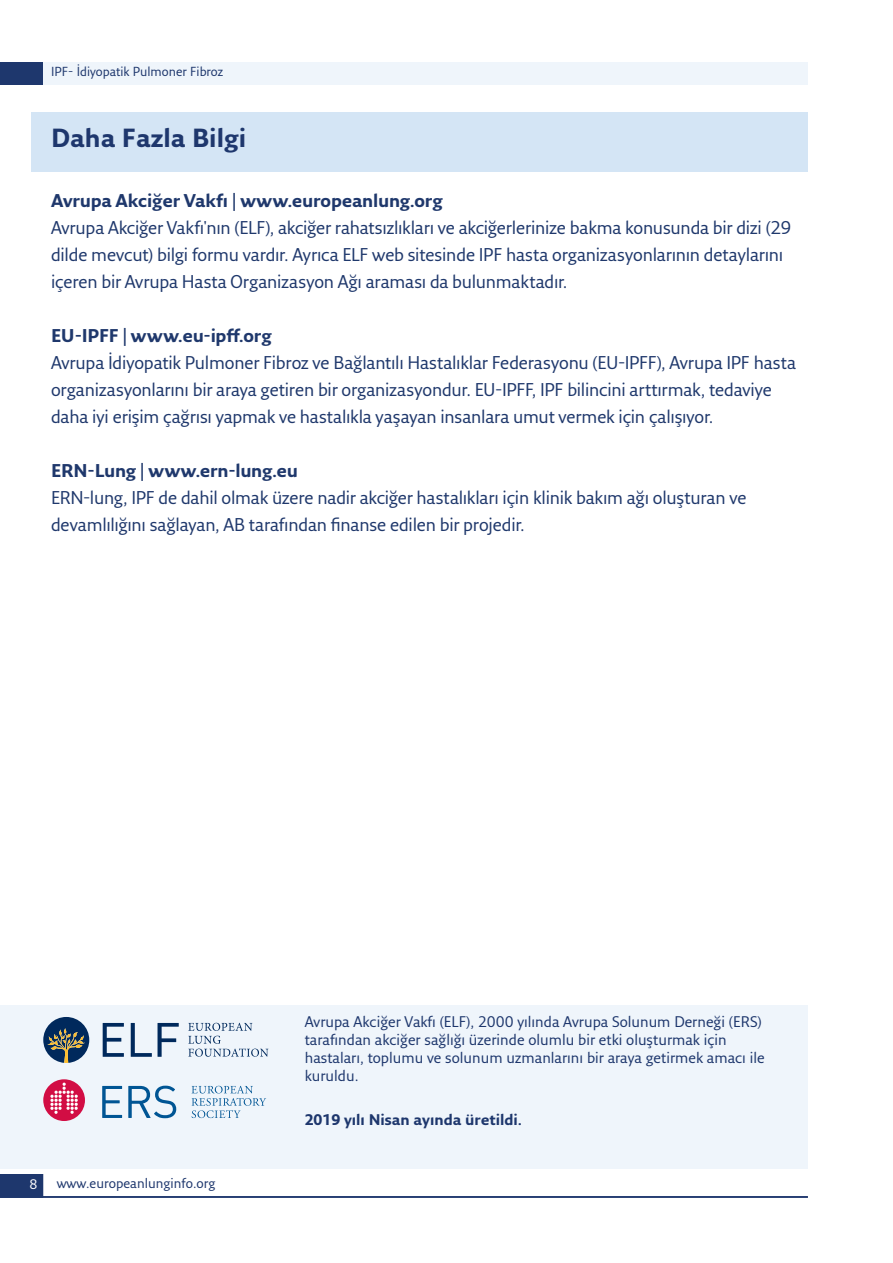
<style>
.page{position:relative;width:893px;height:1263px;background:#fff}
.page>*{position:absolute;margin:0;border:0;box-sizing:border-box;transform-origin:0 0}
.t1{font:700 25.5px "Fresco Sans Pro";color:#1e376d}
.H___B-head{font:18px/27px "Fresco Sans Pro";letter-spacing:-.01em;color:#1f386c}
.H___B-head-2{font:700 18px "Fresco Sans Pro";letter-spacing:-.01em;color:#1f386c}
.t2{font:15px/18px "Fresco Sans Pro";color:#1e376d}
.t3{font:700 15px "Fresco Sans Pro";color:#1e376d}
.Running_foot_left{font:13.5px "Fresco Sans Pro";color:#1e376d}
.t4{font:13.5px "Fresco Sans Pro";color:#fff}
.Running_head_left{font:12.75px "Fresco Sans Pro";color:#1e376d}
</style>
<div class="page">
<div style="left:0;top:1005px;width:808px;height:163px;background:#eff5fb"></div>
<svg style="left:103px;top:1023px;width:21px;height:34px"></svg>
<svg style="left:131px;top:1023px;width:21px;height:34px"></svg>
<svg style="left:158px;top:1023px;width:21px;height:34px"></svg>
<svg style="left:188px;top:1023px;width:80px;height:34px"></svg>
<svg style="left:43px;top:1017px;width:46px;height:46px"></svg>
<svg style="left:191px;top:1086px;width:75px;height:32px"></svg>
<svg style="left:102px;top:1086px;width:20px;height:32px"></svg>
<div style="left:43px;top:1079px;width:42px;height:42px;background:#d20d44;border-radius:50%"></div>
<svg style="left:50px;top:1082px;width:28px;height:32px"></svg>
<svg style="left:128px;top:1086px;width:48px;height:32px"></svg>
<div style="left:43px;top:62px;width:765px;height:23px;background:#eff5fb"></div>
<svg style="left:0;top:1174px;width:43px;height:22px"></svg>
<hr style="left:0;top:1196px;width:808px;height:2px;background:#1e376d">
<div style="left:0;top:63px;width:43px;height:22px;background:#1e376d"></div>
<div style="left:32px;top:113px;width:776px;height:59px;background:#d4e5f5"></div>
<p class="Running_head_left" style="left:51px;top:63px;width:174px">IPF- İdiyopatik Pulmoner Fibroz</p>
<p class="t1" style="left:51px;top:122px;width:197px">Daha Fazla Bilgi</p>
<p class="H___B-head-2" style="left:51px;top:189px;width:393px">Avrupa Akciğer Vakfı | www.europeanlung.org</p>
<p class="H___B-head" style="left:51px;top:214px;width:742px">Avrupa Akciğer Vakfı'nın (ELF), akciğer rahatsızlıkları ve akciğerlerinize bakma konusunda bir dizi (29 dilde mevcut) bilgi formu vardır. Ayrıca ELF web sitesinde IPF hasta organizasyonlarının detaylarını içeren bir Avrupa Hasta Organizasyon Ağı araması da bulunmaktadır.</p>
<p class="H___B-head-2" style="left:51px;top:324px;width:222px">EU-IPFF | www.eu-ipff.org</p>
<p class="H___B-head" style="left:51px;top:349px;width:746px">Avrupa İdiyopatik Pulmoner Fibroz ve Bağlantılı Hastalıklar Federasyonu (EU-IPFF), Avrupa IPF hasta organizasyonlarını bir araya getiren bir organizasyondur. EU-IPFF, IPF bilincini arttırmak, tedaviye daha iyi erişim çağrısı yapmak ve hastalıkla yaşayan insanlara umut vermek için çalışıyor.</p>
<p class="H___B-head-2" style="left:51px;top:459px;width:249px">ERN-Lung | www.ern-lung.eu</p>
<p class="H___B-head" style="left:51px;top:484px;width:697px">ERN-lung, IPF de dahil olmak üzere nadir akciğer hastalıkları için klinik bakım ağı oluşturan ve devamlılığını sağlayan, AB tarafından finanse edilen bir projedir.</p>
<p class="t4" style="left:29px;top:1176px;width:10px">8</p>
<p class="Running_foot_left" style="left:57px;top:1174px;width:160px">www.europeanlunginfo.org</p>
<p class="t2" style="left:305px;top:1012px;width:461px">Avrupa Akciğer Vakfı (ELF), 2000 yılında Avrupa Solunum Derneği (ERS) tarafından akciğer sağlığı üzerinde olumlu bir etki oluşturmak için hastaları, toplumu ve solunum uzmanlarını bir araya getirmek amacı ile kuruldu.</p>
<p class="t3" style="left:305px;top:1110px;width:219px">2019 yılı Nisan ayında üretildi.</p>
</div>
